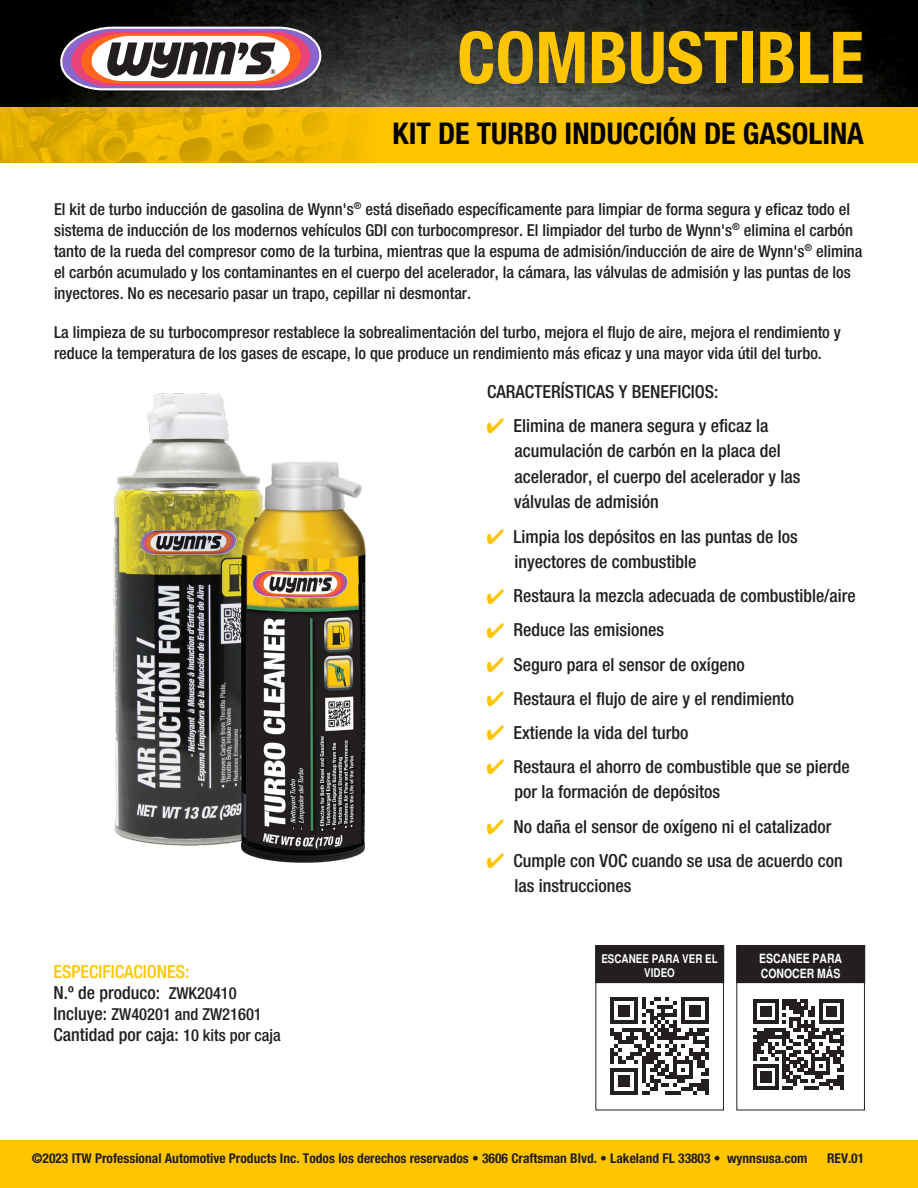
<style>
.page{position:relative;width:918px;height:1188px;background:#fff}
.page>*{position:absolute;margin:0;border:0;box-sizing:border-box;transform-origin:0 0}
.t1{font:700 condensed 71.55px "Helvetica Neue LT Std";color:#ffc500}
.t2{font:700 condensed 30px "Helvetica Neue LT Std";color:#000}
.t3{font:500 condensed 18px/25.5px "Helvetica Neue LT Std";color:#231f20}
.t4{font:500 condensed 18px/21px "Helvetica Neue LT Std";color:#ffc500}
.t5{font:500 condensed 16.5px/21px "Helvetica Neue LT Std";color:#231f20}
.t6{font:700 condensed 13.5px "Helvetica Neue LT Std";color:#231f20}
.t7{font:700 condensed 12.75px/15.3px "Helvetica";color:#fff}
.t8{font:700 condensed 12px/14.4px "Helvetica";color:#fff;text-align:center}
.s1{color:#231f20}
.s2{font-size:16.5px;color:#231f20}
.s3{font-size:18px}
.s4{font-size:16.5px}
.s5{color:#ffc500}
</style>
<div class="page">
<div style="left:0;top:1140px;width:918px;height:48px;background:#ffc500"></div>
<img style="left:0;top:0;width:918px;height:108px">
<div style="left:0;top:108px;width:918px;height:55px;background:#ffc500"></div>
<img style="left:0;top:108px;width:358px;height:55px">
<svg style="left:59px;top:27px;width:263px;height:63px"></svg>
<svg style="left:753px;top:999px;width:91px;height:91px"></svg>
<div style="left:737px;top:946px;width:127px;height:36px;background:#231f20"></div>
<div style="left:736px;top:945px;width:129px;height:38px;border:2px solid #231f20"></div>
<svg style="left:610px;top:997px;width:99px;height:98px"></svg>
<div style="left:596px;top:946px;width:127px;height:36px;background:#231f20"></div>
<div style="left:595px;top:945px;width:129px;height:38px;border:2px solid #231f20"></div>
<img style="left:113px;top:393px;width:253px;height:470px">
<p class="t1" style="left:457px;top:14px;width:408px">COMBUSTIBLE</p>
<p class="t2" style="left:393px;top:116px;width:473px">KIT DE TURBO INDUCCIÓN DE GASOLINA</p>
<p class="t5" style="left:54px;top:198px;width:810px">El kit de turbo inducción de gasolina de Wynn's<sup>®</sup> está diseñado específicamente para limpiar de forma segura y eficaz todo el sistema de inducción de los modernos vehículos GDI con turbocompresor. El limpiador del turbo de Wynn's<sup>®</sup> elimina el carbón tanto de la rueda del compresor como de la turbina, mientras que la espuma de admisión/inducción de aire de Wynn's<sup>®</sup> elimina el carbón acumulado y los contaminantes en el cuerpo del acelerador, la cámara, las válvulas de admisión y las puntas de los inyectores. No es necesario pasar un trapo, cepillar ni desmontar.</p>
<p class="t5" style="left:54px;top:321px;width:788px">La limpieza de su turbocompresor restablece la sobrealimentación del turbo, mejora el flujo de aire, mejora el rendimiento y reduce la temperatura de los gases de escape, lo que produce un rendimiento más eficaz y una mayor vida útil del turbo.</p>
<p class="t4" style="left:54px;top:961px;width:185px">ESPECIFICACIONES:<br><span class="s1">N.º de produco:</span> <span class="s2">ZWK20410</span></p>
<p class="t5" style="left:54px;top:1004px;width:210px"><span class="s3">Incluye:</span> ZW40201 and ZW21601</p>
<p class="t3" style="left:54px;top:1022px;width:229px">Cantidad por caja: <span class="s4">10 kits por caja</span></p>
<p class="t3" style="left:487px;top:378px;width:233px">CARACTERÍSTICAS Y BENEFICIOS:</p>
<p class="t3" style="left:514px;top:413px;width:288px;text-indent:-27px"><span class="s5">✔</span> Elimina de manera segura y eficaz la acumulación de carbón en la placa del acelerador, el cuerpo del acelerador y las válvulas de admisión</p>
<p class="t3" style="left:515px;top:523px;width:285px;text-indent:-28px"><span class="s5">✔</span> Limpia los depósitos en las puntas de los inyectores de combustible</p>
<p class="t3" style="left:487px;top:583px;width:371px"><span class="s5">✔</span> Restaura la mezcla adecuada de combustible/aire</p>
<p class="t3" style="left:487px;top:617px;width:179px"><span class="s5">✔</span> Reduce las emisiones</p>
<p class="t3" style="left:487px;top:651px;width:260px"><span class="s5">✔</span> Seguro para el sensor de oxígeno</p>
<p class="t3" style="left:487px;top:685px;width:309px"><span class="s5">✔</span> Restaura el flujo de aire y el rendimiento</p>
<p class="t3" style="left:487px;top:719px;width:203px"><span class="s5">✔</span> Extiende la vida del turbo</p>
<p class="t3" style="left:514px;top:754px;width:337px;text-indent:-28px"><span class="s5">✔</span> Restaura el ahorro de combustible que se pierde por la formación de depósitos</p>
<p class="t3" style="left:487px;top:813px;width:346px"><span class="s5">✔</span> No daña el sensor de oxígeno ni el catalizador</p>
<p class="t3" style="left:515px;top:847px;width:330px;text-indent:-28px"><span class="s5">✔</span> Cumple con VOC cuando se usa de acuerdo con las instrucciones</p>
<p class="t8" style="left:601px;top:951px;width:118px">ESCANEE PARA VER EL<br>VIDEO</p>
<p class="t7" style="left:759px;top:951px;width:85px">ESCANEE PARA<br>CONOCER MÁS</p>
<p class="t6" style="left:32px;top:1150px;width:777px">©2023 ITW Professional Automotive Products Inc. Todos los derechos reservados • 3606 Craftsman Blvd. • Lakeland FL 33803 • wynnsusa.com</p>
<p class="t6" style="left:827px;top:1150px;width:39px">REV.01</p>
</div>
